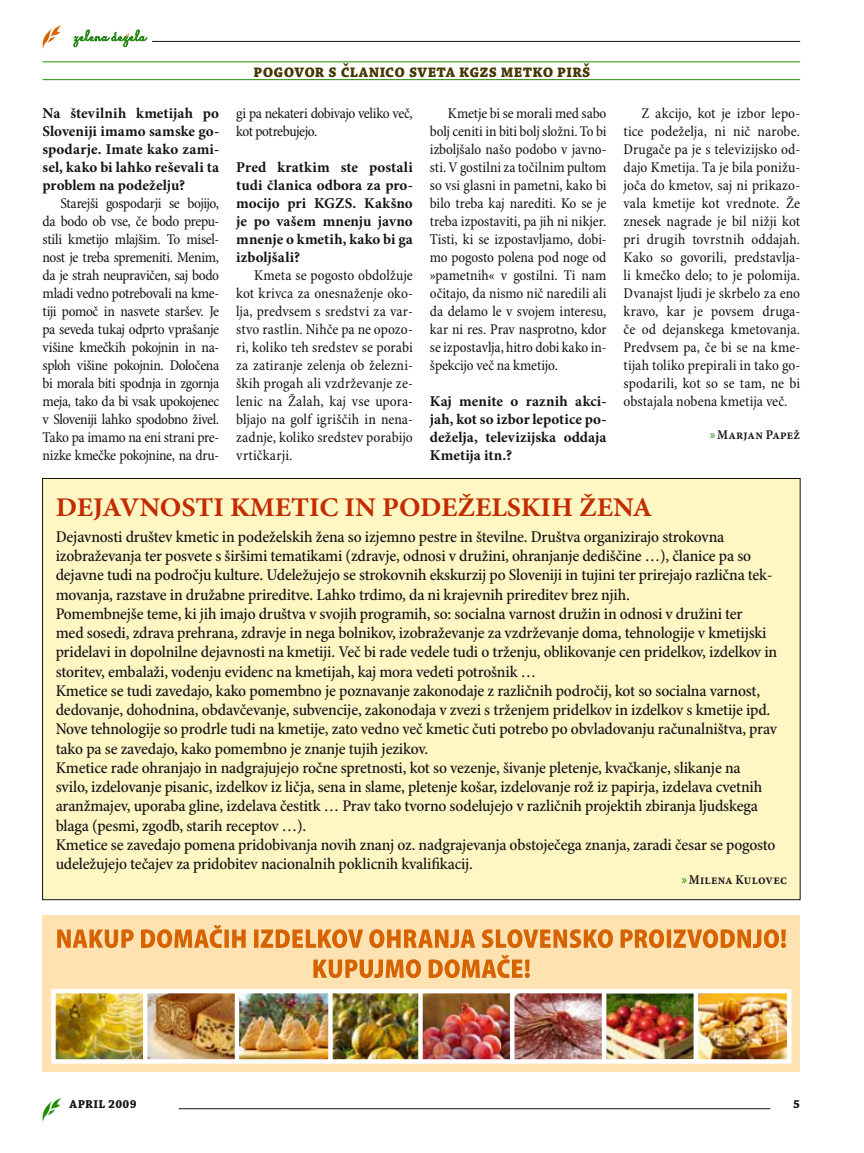
<style>
.page{position:relative;width:864px;height:1153px;background:#fff}
.page>*{position:absolute;margin:0;border:0;box-sizing:border-box;transform-origin:0 0}
.t1{font:700 27px "Minion Pro";color:#c32b00;scale:1.04 1}
.t2{font:700 18px "Chaparral Pro";letter-spacing:.015em;color:#463600;scale:.9 1}
.t3{font:500 condensed 16.5px/19.2px "Minion Pro";letter-spacing:-.01em;color:#141315;scale:1.04 1}
.t4{font:condensed 15px/18px "Minion Pro";letter-spacing:-.005em;color:#141315;text-align:justify}
.t5{font:700 15px/18px "Minion Pro";letter-spacing:.005em;color:#141315;text-align:justify}
.t6{font:condensed 15px/18px "Minion Pro";letter-spacing:-.03em;color:#141315}
.t7{font:13.5px "Minion Pro Semibold Cn Capt";letter-spacing:.015em;color:#141315}
.t8{font:12px "Chaparral Pro Bold Capt";letter-spacing:.03em;color:#141315}
.s1{font-family:"Myriad Pro";color:#248e00}
</style>
<div class="page">
<svg style="left:42px;top:1098px;width:19px;height:23px"></svg>
<hr style="left:152px;top:41px;width:647px;height:1px;background:#141315">
<svg style="left:42px;top:26px;width:19px;height:23px"></svg>
<svg style="left:73px;top:30px;width:74px;height:17px"></svg>
<hr style="left:179px;top:1108px;width:591px;height:1px;background:#141315">
<hr style="left:43px;top:61px;width:756px;height:1px;background:#248e00">
<hr style="left:43px;top:79px;width:756px;height:1px;background:#248e00">
<div style="left:43px;top:478px;width:756px;height:421px;background:#fef6c3"></div>
<div style="left:43px;top:915px;width:756px;height:156px;background:#ffe2b1"></div>
<img style="left:51px;top:988px;width:741px;height:76px">
<svg style="left:313px;top:955px;width:216px;height:22px"></svg>
<svg style="left:57px;top:925px;width:728px;height:22px"></svg>
<p class="t5" style="left:43px;top:105px;width:178px">Na številnih kmetijah po Sloveniji imamo samske go&shy;spodarje. Imate kako zami&shy;sel, kako bi lahko reševali ta problem na podeželju?</p>
<p class="t4" style="left:43px;top:195px;width:178px;text-indent:18px">Starejši gospodarji se bojijo, da bodo ob vse, če bodo prepu&shy;stili kmetijo mlajšim. To misel&shy;nost je treba spremeniti. Menim, da je strah neupravičen, saj bodo mladi vedno potrebovali na kme&shy;tiji pomoč in nasvete staršev. Je pa seveda tukaj odprto vprašanje višine kmečkih pokojnin in na&shy;sploh višine pokojnin. Določena bi morala biti spodnja in zgornja meja, tako da bi vsak upokojenec v Sloveniji lahko spodobno živel.<br>Tako pa imamo na eni strani pre&shy;nizke kmečke pokojnine, na dru-</p>
<p class="t2" style="left:253px;top:61px;width:251px">Pogovor s članico sveta KGZS</p>
<p class="t2" style="left:500px;top:61px;width:101px">Metko Pirš</p>
<p class="t6" style="left:236px;top:105px;width:178px">gi pa nekateri dobivajo veliko več, kot potrebujejo.</p>
<p class="t5" style="left:236px;top:159px;width:178px">Pred kratkim ste postali tudi članica odbora za pro&shy;mocijo pri KGZS. Kakšno je po vašem mnenju javno mnenje o kmetih, kako bi ga izboljšali?</p>
<p class="t4" style="left:236px;top:267px;width:178px;text-indent:18px">Kmeta se pogosto obdolžuje kot krivca za onesnaženje oko&shy;lja, predvsem s sredstvi za var&shy;stvo rastlin. Nihče pa ne opozo&shy;ri, koliko teh sredstev se porabi za zatiranje zelenja ob železni&shy;ških progah ali vzdrževanje ze&shy;lenic na Žalah, kaj vse upora&shy;bljajo na golf igriščih in nena&shy;zadnje, koliko sredstev porabijo vrtičkarji.</p>
<p class="t4" style="left:429px;top:105px;width:178px;text-indent:18px">Kmetje bi se morali med sabo bolj ceniti in biti bolj složni. To bi izboljšalo našo podobo v javno&shy;sti. V gostilni za točilnim pultom so vsi glasni in pametni, kako bi bilo treba kaj narediti. Ko se je treba izpostaviti, pa jih ni nikjer.<br>Tisti, ki se izpostavljamo, dobi&shy;mo pogosto polena pod noge od »pametnih« v gostilni. Ti nam očitajo, da nismo nič naredili ali da delamo le v svojem interesu, kar ni res. Prav nasprotno, kdor se izpostavlja, hitro dobi kako in&shy;špekcijo več na kmetijo.</p>
<p class="t5" style="left:429px;top:393px;width:178px">Kaj menite o raznih akci&shy;jah, kot so izbor lepotice po&shy;deželja, televizijska oddaja Kmetija itn.?</p>
<p class="t4" style="left:623px;top:105px;width:178px;text-indent:18px">Z akcijo, kot je izbor lepo&shy;tice podeželja, ni nič narobe.<br>Drugače pa je s televizijsko od&shy;dajo Kmetija. Ta je bila ponižu&shy;joča do kmetov, saj ni prikazo&shy;vala kmetije kot vrednote. Že znesek nagrade je bil nižji kot pri drugih tovrstnih oddajah.<br>Kako so govorili, predstavlja&shy;li kmečko delo; to je polomija.<br>Dvanajst ljudi je skrbelo za eno kravo, kar je povsem druga&shy;če od dejanskega kmetovanja.<br>Predvsem pa, če bi se na kme&shy;tijah toliko prepirali in tako go&shy;spodarili, kot so se tam, ne bi obstajala nobena kmetija več.</p>
<p class="t7" style="left:709px;top:426px;width:92px"><span class="s1">»</span>Marjan Papež</p>
<h1 class="t1" style="left:56px;top:490px;width:575px">DEJAVNOSTI KMETIC IN PODEŽELSKIH ŽENA</h1>
<p class="t3" style="left:56px;top:527px;width:695px">Dejavnosti društev kmetic in podeželskih žena so izjemno pestre in številne. Društva organizirajo strokovna izobraževanja ter posvete s širšimi tematikami (zdravje, odnosi v družini, ohranjanje dediščine …), članice pa so dejavne tudi na področju kulture. Udeležujejo se strokovnih ekskurzij po Sloveniji in tujini ter prirejajo različna tek&shy;movanja, razstave in družabne prireditve. Lahko trdimo, da ni krajevnih prireditev brez njih.<br>Pomembnejše teme, ki jih imajo društva v svojih programih, so: socialna varnost družin in odnosi v družini ter<br>med sosedi, zdrava prehrana, zdravje in nega bolnikov, izobraževanje za vzdrževanje doma, tehnologije v kmetijski pridelavi in dopolnilne dejavnosti na kmetiji. Več bi rade vedele tudi o trženju, oblikovanje cen pridelkov, izdelkov in storitev, embalaži, vodenju evidenc na kmetijah, kaj mora vedeti potrošnik …<br>Kmetice se tudi zavedajo, kako pomembno je poznavanje zakonodaje z različnih področij, kot so socialna varnost, dedovanje, dohodnina, obdavčevanje, subvencije, zakonodaja v zvezi s trženjem pridelkov in izdelkov s kmetije ipd.<br>Nove tehnologije so prodrle tudi na kmetije, zato vedno več kmetic čuti potrebo po obvladovanju računalništva, prav tako pa se zavedajo, kako pomembno je znanje tujih jezikov.<br>Kmetice rade ohranjajo in nadgrajujejo ročne spretnosti, kot so vezenje, šivanje pletenje, kvačkanje, slikanje na<br>svilo, izdelovanje pisanic, izdelkov iz ličja, sena in slame, pletenje košar, izdelovanje rož iz papirja, izdelava cvetnih aranžmajev, uporaba gline, izdelava čestitk … Prav tako tvorno sodelujejo v različnih projektih zbiranja ljudskega blaga (pesmi, zgodb, starih receptov …).<br>Kmetice se zavedajo pomena pridobivanja novih znanj oz. nadgrajevanja obstoječega znanja, zaradi česar se pogosto udeležujejo tečajev za pridobitev nacionalnih poklicnih kvalifikacij.</p>
<p class="t7" style="left:681px;top:871px;width:107px"><span class="s1">»</span>Milena Kulovec</p>
<p class="t8" style="left:70px;top:1097px;width:69px">april 2009</p>
<p class="t8" style="left:793px;top:1097px;width:8px">5</p>
</div>
